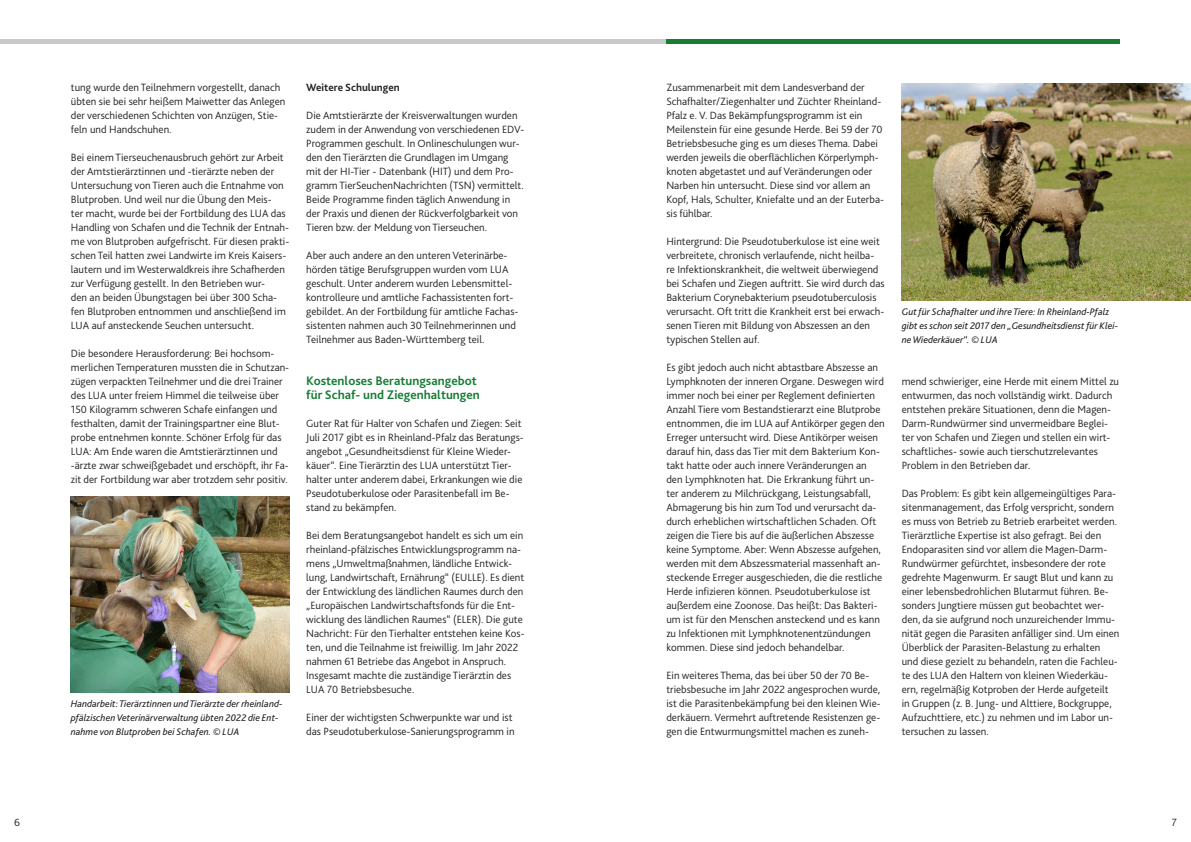
<style>
.page{position:relative;width:1191px;height:842px;background:#fff}
.page>*{position:absolute;margin:0;border:0;box-sizing:border-box;transform-origin:0 0}
.t1{font:700 13px/14px "Bliss 2";color:#187c36}
.t2{font:300 11px/14px "Bliss 2";color:#231f20}
.t3{font:700 11px "Bliss 2";color:#231f20}
.t4{font:italic 10px/14px "Bliss 2";color:#231f20}
</style>
<div class="page">
<img style="left:901px;top:84px;width:290px;height:217px">
<img style="left:71px;top:497px;width:218px;height:196px">
<hr style="left:0;top:40px;width:666px;height:4px;background:#c7c8ca">
<hr style="left:666px;top:40px;width:454px;height:4px;background:#187c36">
<p class="t2" style="left:71px;top:80px;width:216px">tung wurde den Teilnehmern vorgestellt, danach übten sie bei sehr heißem Maiwetter das Anlegen der verschiedenen Schichten von Anzügen, Stie&shy;feln und Handschuhen.</p>
<p class="t2" style="left:71px;top:150px;width:220px">Bei einem Tierseuchenausbruch gehört zur Arbeit der Amtstierärztinnen und -tierärzte neben der Untersuchung von Tieren auch die Entnahme von Blutproben. Und weil nur die Übung den Meis-<br>ter macht, wurde bei der Fortbildung des LUA das Handling von Schafen und die Technik der Entnah&shy;me von Blutproben aufgefrischt. Für diesen prakti&shy;schen Teil hatten zwei Landwirte im Kreis Kaisers&shy;lautern und im Westerwaldkreis ihre Schafherden zur Verfügung gestellt. In den Betrieben wur-<br>den an beiden Übungstagen bei über 300 Scha&shy;fen Blutproben entnommen und anschließend im LUA auf ansteckende Seuchen untersucht.</p>
<p class="t2" style="left:71px;top:346px;width:220px">Die besondere Herausforderung: Bei hochsom&shy;merlichen Temperaturen mussten die in Schutzan&shy;zügen verpackten Teilnehmer und die drei Trainer des LUA unter freiem Himmel die teilweise über 150 Kilogramm schweren Schafe einfangen und festhalten, damit der Trainingspartner eine Blut&shy;probe entnehmen konnte. Schöner Erfolg für das LUA: Am Ende waren die Amtstierärztinnen und -ärzte zwar schweißgebadet und erschöpft, ihr Fa&shy;zit der Fortbildung war aber trotzdem sehr positiv.</p>
<p class="t4" style="left:71px;top:696px;width:213px">Handarbeit: Tierärztinnen und Tierärzte der rheinland&shy;pfälzischen Veterinärverwaltung übten 2022 die Ent&shy;nahme von Blutproben bei Schafen. © LUA</p>
<p class="t3" style="left:306px;top:80px;width:95px">Weitere Schulungen</p>
<p class="t2" style="left:306px;top:108px;width:220px">Die Amtstierärzte der Kreisverwaltungen wurden zudem in der Anwendung von verschiedenen EDV-Programmen geschult. In Onlineschulungen wur&shy;den den Tierärzten die Grundlagen im Umgang mit der HI-Tier - Datenbank (HIT) und dem Pro&shy;gramm TierSeuchenNachrichten (TSN) vermittelt.<br>Beide Programme finden täglich Anwendung in der Praxis und dienen der Rückverfolgbarkeit von Tieren bzw. der Meldung von Tierseuchen.</p>
<p class="t2" style="left:306px;top:248px;width:214px">Aber auch andere an den unteren Veterinärbe&shy;hörden tätige Berufsgruppen wurden vom LUA geschult. Unter anderem wurden Lebensmittel&shy;kontrolleure und amtliche Fachassistenten fort&shy;gebildet. An der Fortbildung für amtliche Fachas&shy;sistenten nahmen auch 30 Teilnehmerinnen und Teilnehmer aus Baden-Württemberg teil.</p>
<p class="t1" style="left:306px;top:373px;width:175px">Kostenloses Beratungsangebot für Schaf- und Ziegenhaltungen</p>
<p class="t2" style="left:306px;top:416px;width:219px">Guter Rat für Halter von Schafen und Ziegen: Seit Juli 2017 gibt es in Rheinland-Pfalz das Beratungs&shy;angebot „Gesundheitsdienst für Kleine Wieder&shy;käuer“. Eine Tierärztin des LUA unterstützt Tier&shy;halter unter anderem dabei, Erkrankungen wie die Pseudotuberkulose oder Parasitenbefall im Be&shy;stand zu bekämpfen.</p>
<p class="t2" style="left:306px;top:528px;width:220px">Bei dem Beratungsangebot handelt es sich um ein rheinland-pfälzisches Entwicklungsprogramm na&shy;mens „Umweltmaßnahmen, ländliche Entwick&shy;lung, Landwirtschaft, Ernährung“ (EULLE). Es dient der Entwicklung des ländlichen Raumes durch den „Europäischen Landwirtschaftsfonds für die Ent&shy;wicklung des ländlichen Raumes“ (ELER). Die gute Nachricht: Für den Tierhalter entstehen keine Kos&shy;ten, und die Teilnahme ist freiwillig. Im Jahr 2022 nahmen 61 Betriebe das Angebot in Anspruch.<br>Insgesamt machte die zuständige Tierärztin des LUA 70 Betriebsbesuche.</p>
<p class="t2" style="left:306px;top:710px;width:210px">Einer der wichtigsten Schwerpunkte war und ist das Pseudotuberkulose-Sanierungsprogramm in</p>
<p class="t2" style="left:666px;top:80px;width:219px">Zusammenarbeit mit dem Landesverband der Schafhalter/Ziegenhalter und Züchter Rheinland-Pfalz e. V. Das Bekämpfungsprogramm ist ein Meilenstein für eine gesunde Herde. Bei 59 der 70<br>Betriebsbesuche ging es um dieses Thema. Dabei werden jeweils die oberflächlichen Körperlymph&shy;knoten abgetastet und auf Veränderungen oder Narben hin untersucht. Diese sind vor allem an Kopf, Hals, Schulter, Kniefalte und an der Euterba&shy;sis fühlbar.</p>
<p class="t2" style="left:666px;top:234px;width:220px">Hintergrund: Die Pseudotuberkulose ist eine weit verbreitete, chronisch verlaufende, nicht heilba&shy;re Infektionskrankheit, die weltweit überwiegend bei Schafen und Ziegen auftritt. Sie wird durch das Bakterium Corynebakterium pseudotuberculosis verursacht. Oft tritt die Krankheit erst bei erwach&shy;senen Tieren mit Bildung von Abszessen an den typischen Stellen auf.</p>
<p class="t2" style="left:666px;top:360px;width:220px">Es gibt jedoch auch nicht abtastbare Abszesse an Lymphknoten der inneren Organe. Deswegen wird immer noch bei einer per Reglement definierten Anzahl Tiere vom Bestandstierarzt eine Blutprobe entnommen, die im LUA auf Antikörper gegen den Erreger untersucht wird. Diese Antikörper weisen darauf hin, dass das Tier mit dem Bakterium Kon&shy;takt hatte oder auch innere Veränderungen an den Lymphknoten hat. Die Erkrankung führt un&shy;ter anderem zu Milchrückgang, Leistungsabfall, Abmagerung bis hin zum Tod und verursacht da&shy;durch erheblichen wirtschaftlichen Schaden. Oft zeigen die Tiere bis auf die äußerlichen Abszesse keine Symptome. Aber: Wenn Abszesse aufgehen, werden mit dem Abszessmaterial massenhaft an&shy;steckende Erreger ausgeschieden, die die restliche Herde infizieren können. Pseudotuberkulose ist außerdem eine Zoonose. Das heißt: Das Bakteri&shy;um ist für den Menschen ansteckend und es kann zu Infektionen mit Lymphknotenentzündungen kommen. Diese sind jedoch behandelbar.</p>
<p class="t2" style="left:666px;top:668px;width:216px">Ein weiteres Thema, das bei über 50 der 70 Be&shy;triebsbesuche im Jahr 2022 angesprochen wurde, ist die Parasitenbekämpfung bei den kleinen Wie&shy;derkäuern. Vermehrt auftretende Resistenzen ge&shy;gen die Entwurmungsmittel machen es zuneh-</p>
<p class="t4" style="left:901px;top:304px;width:218px">Gut für Schafhalter und ihre Tiere: In Rheinland-Pfalz gibt es schon seit 2017 den „Gesundheitsdienst für Klei&shy;ne Wiederkäuer“. © LUA</p>
<p class="t2" style="left:901px;top:374px;width:219px">mend schwieriger, eine Herde mit einem Mittel zu entwurmen, das noch vollständig wirkt. Dadurch entstehen prekäre Situationen, denn die Magen-Darm-Rundwürmer sind unvermeidbare Beglei&shy;ter von Schafen und Ziegen und stellen ein wirt&shy;schaftliches- sowie auch tierschutzrelevantes Problem in den Betrieben dar.</p>
<p class="t2" style="left:901px;top:486px;width:219px">Das Problem: Es gibt kein allgemeingültiges Para&shy;sitenmanagement, das Erfolg verspricht, sondern es muss von Betrieb zu Betrieb erarbeitet werden.<br>Tierärztliche Expertise ist also gefragt. Bei den Endoparasiten sind vor allem die Magen-Darm-Rundwürmer gefürchtet, insbesondere der rote gedrehte Magenwurm. Er saugt Blut und kann zu einer lebensbedrohlichen Blutarmut führen. Be&shy;sonders Jungtiere müssen gut beobachtet wer&shy;den, da sie aufgrund noch unzureichender Immu&shy;nität gegen die Parasiten anfälliger sind. Um einen Überblick der Parasiten-Belastung zu erhalten und diese gezielt zu behandeln, raten die Fachleu&shy;te des LUA den Haltern von kleinen Wiederkäu&shy;ern, regelmäßig Kotproben der Herde aufgeteilt<br>in Gruppen (z. B. Jung- und Alttiere, Bockgruppe, Aufzuchttiere, etc.) zu nehmen und im Labor un&shy;tersuchen zu lassen.</p>
<p class="t2" style="left:14px;top:815px;width:7px">6</p>
<p class="t2" style="left:1171px;top:815px;width:7px">7</p>
</div>
